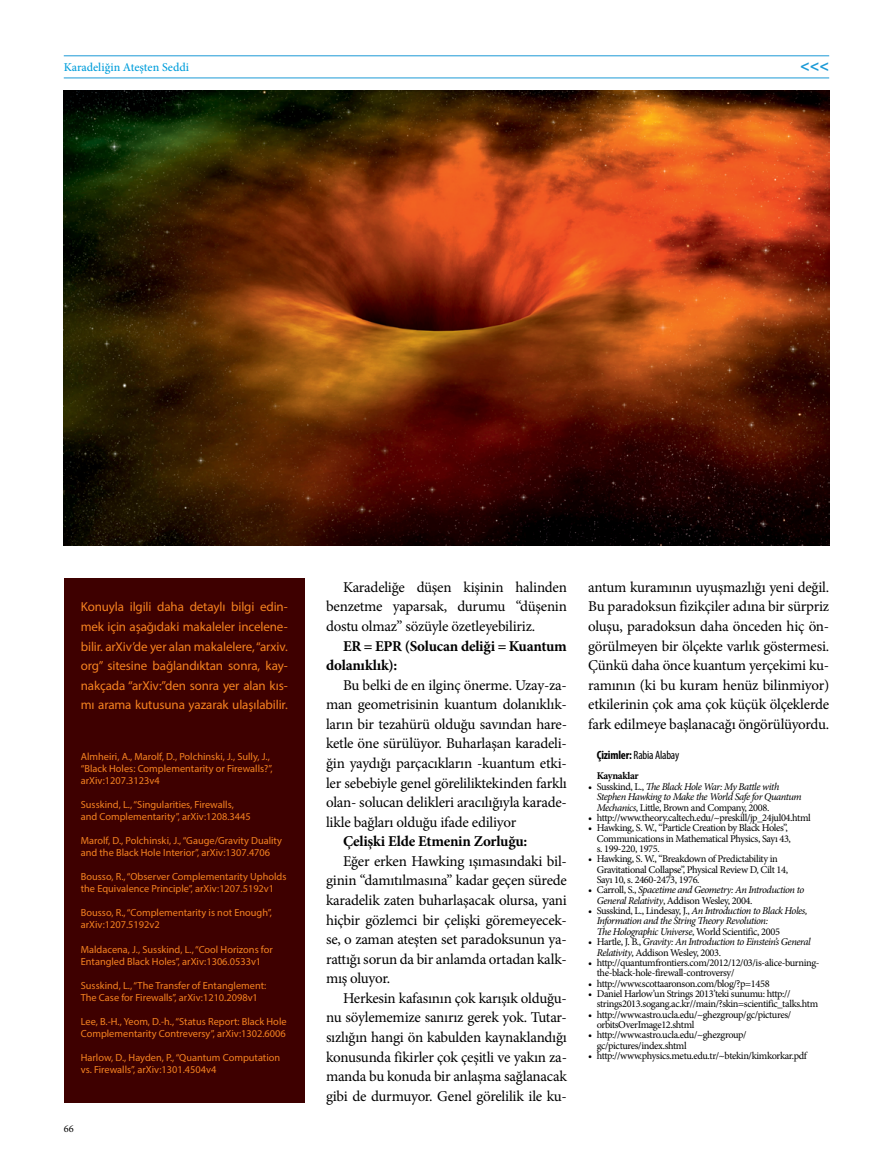
<style>
.page{position:relative;width:893px;height:1170px;background:#fff}
.page>*{position:absolute;margin:0;border:0;box-sizing:border-box;transform-origin:0 0}
.t1{font:700 16.2px "Myriad Pro";color:#1c9ad6}
.t2{font:15px/19.5px "Minion Pro";letter-spacing:-.015em;color:#000;text-align:justify}
.t3{font:700 15px/19.5px "Minion Pro";letter-spacing:-.015em;color:#000}
.t4{font:13.05px/19.5px "Myriad Pro";letter-spacing:-.01em;color:#f58220;text-align:justify}
.t5{font:500 12px "Minion Pro";color:#009edb}
.t6{font:condensed 12px "Myriad Pro";letter-spacing:-.015em;color:#000}
.t7{font:10.35px/12px "Myriad Pro";color:#f58220}
.t8{font:10.35px/10.4px "Minion Pro";letter-spacing:-.035em;color:#000}
.t9{font:italic 10.35px/10.4px "Minion Pro";letter-spacing:-.045em;color:#000}
.t10{font:700 10.35px "Minion Pro";letter-spacing:-.035em;color:#000}
.s1{font-weight:700}
.s2{font-style:normal}
</style>
<div class="page">
<hr style="left:64px;top:78px;width:765px;height:1px;background:#1c9ad6">
<hr style="left:64px;top:56px;width:765px;height:1px;background:#1c9ad6">
<div style="left:64px;top:578px;width:241px;height:525px;background:#3e0000"></div>
<img style="left:64px;top:91px;width:765px;height:455px">
<p class="t5" style="left:64px;top:59px;width:127px">Karadeliğin Ateşten Seddi</p>
<p class="t1" style="left:800px;top:55px;width:30px">&lt;&lt;&lt;</p>
<p class="t4" style="left:81px;top:597px;width:208px">Konuyla ilgili daha detaylı bilgi edin&shy;mek için aşağıdaki makaleler incelene&shy;bilir. arXiv’de yer alan makalelere, “arxiv. org” sitesine bağlandıktan sonra, kay&shy;nakçada “arXiv:”den sonra yer alan kıs&shy;mı arama kutusuna yazarak ulaşılabilir.</p>
<p class="t7" style="left:81px;top:750px;width:193px">Almheiri, A., Marolf, D., Polchinski, J., Sully, J., “Black Holes: Complementarity or Firewalls?”, arXiv:1207.3123v4</p>
<p class="t7" style="left:81px;top:798px;width:172px">Susskind, L., “Singularities, Firewalls, and Complementarity”, arXiv:1208.3445</p>
<p class="t7" style="left:81px;top:834px;width:203px">Marolf, D., Polchinski, J., “Gauge/Gravity Duality and the Black Hole Interior”, arXiv:1307.4706</p>
<p class="t7" style="left:81px;top:870px;width:207px">Bousso, R., “Observer Complementarity Upholds the Equivalence Principle”, arXiv:1207.5192v1</p>
<p class="t7" style="left:81px;top:906px;width:193px">Bousso, R., “Complementarity is not Enough”, arXiv:1207.5192v2</p>
<p class="t7" style="left:81px;top:942px;width:194px">Maldacena, J., Susskind, L., “Cool Horizons for<br>Entangled Black Holes”, arXiv:1306.0533v1</p>
<p class="t7" style="left:81px;top:978px;width:187px">Susskind, L., “The Transfer of Entanglement:<br>The Case for Firewalls”, arXiv:1210.2098v1</p>
<p class="t7" style="left:81px;top:1014px;width:207px">Lee, B.-H., Yeom, D.-h., “Status Report: Black Hole<br>Complementarity Contreversy”, arXiv:1302.6006</p>
<p class="t7" style="left:81px;top:1050px;width:201px">Harlow, D., Hayden, P., “Quantum Computation vs. Firewalls”, arXiv:1301.4504v4</p>
<p class="t8" style="left:64px;top:1123px;width:11px">66</p>
<p class="t2" style="left:326px;top:577px;width:242px;text-indent:17px">Karadeliğe düşen kişinin halinden benzetme yaparsak, durumu “düşenin dostu olmaz” sözüyle özetleyebiliriz.</p>
<p class="t3" style="left:326px;top:635px;width:242px;text-indent:17px">ER = EPR (Solucan deliği = Kuantum dolanıklık):</p>
<p class="t2" style="left:326px;top:675px;width:242px;text-indent:17px">Bu belki de en ilginç önerme. Uzay-za&shy;man geometrisinin kuantum dolanıklık&shy;ların bir tezahürü olduğu savından hare&shy;ketle öne sürülüyor. Buharlaşan karadeli&shy;ğin yaydığı parçacıkların -kuantum etki&shy;ler sebebiyle genel göreliliktekinden farklı olan- solucan delikleri aracılığıyla karade&shy;likle bağları olduğu ifade ediliyor</p>
<p class="t3" style="left:343px;top:831px;width:186px">Çelişki Elde Etmenin Zorluğu:</p>
<p class="t2" style="left:326px;top:851px;width:242px;text-indent:17px">Eğer erken Hawking ışımasındaki bil&shy;ginin “damıtılmasına” kadar geçen sürede karadelik zaten buharlaşacak olursa, yani hiçbir gözlemci bir çelişki göremeyecek&shy;se, o zaman ateşten set paradoksunun ya&shy;rattığı sorun da bir anlamda ortadan kalk&shy;mış oluyor.</p>
<p class="t2" style="left:326px;top:988px;width:242px;text-indent:17px">Herkesin kafasının çok karışık olduğu&shy;nu söylememize sanırız gerek yok. Tutar&shy;sızlığın hangi ön kabulden kaynaklandığı konusunda fikirler çok çeşitli ve yakın za&shy;manda bu konuda bir anlaşma sağlanacak gibi de durmuyor. Genel görelilik ile ku-</p>
<p class="t2" style="left:588px;top:577px;width:242px">antum kuramının uyuşmazlığı yeni değil.<br>Bu paradoksun fizikçiler adına bir sürpriz oluşu, paradoksun daha önceden hiç ön&shy;görülmeyen bir ölçekte varlık göstermesi.<br>Çünkü daha önce kuantum yerçekimi ku&shy;ramının (ki bu kuram henüz bilinmiyor) etkilerinin çok ama çok küçük ölçeklerde fark edilmeye başlanacağı öngörülüyordu.</p>
<p class="t6" style="left:597px;top:747px;width:84px"><span class="s1">Çizimler:</span> Rabia Alabay</p>
<p class="t10" style="left:597px;top:768px;width:44px">Kaynaklar</p>
<p class="t9" style="left:597px;top:781px;width:206px;text-indent:-9px"><span class="s2">• Susskind, L.,</span> The Black Hole War: My Battle with<br>Stephen Hawking to Make the World Safe for Quantum<br>Mechanics<span class="s2">, Little, Brown and Company, 2008.</span></p>
<p class="t8" style="left:588px;top:812px;width:224px">• http://www.theory.caltech.edu/~preskill/jp_24jul04.html</p>
<p class="t8" style="left:597px;top:822px;width:196px;text-indent:-9px">• Hawking, S. W., “Particle Creation by Black Holes”,<br>Communications in Mathematical Physics, Sayı 43, s. 199-220, 1975.</p>
<p class="t8" style="left:597px;top:853px;width:193px;text-indent:-9px">• Hawking, S. W., “Breakdown of Predictability in<br>Gravitational Collapse”, Physical Review D, Cilt 14,<br>Sayı 10, s. 2460-2473, 1976.</p>
<p class="t9" style="left:597px;top:884px;width:209px;text-indent:-9px"><span class="s2">• Carroll, S.,</span> Spacetime and Geometry: An Introduction to<br>General Relativity<span class="s2">, Addison Wesley, 2004.</span></p>
<p class="t9" style="left:597px;top:905px;width:212px;text-indent:-9px"><span class="s2">• Susskind, L., Lindesay, J.,</span> An Introduction to Black Holes,<br>Information and the String Theory Revolution:<br>The Holographic Universe<span class="s2">, World Scientific, 2005</span></p>
<p class="t9" style="left:597px;top:936px;width:215px;text-indent:-9px"><span class="s2">• Hartle, J. B.,</span> Gravity: An Introduction to Einstein’s General<br>Relativity<span class="s2">, Addison Wesley, 2003.</span></p>
<p class="t8" style="left:597px;top:957px;width:224px;text-indent:-9px">• http://quantumfrontiers.com/2012/12/03/is-alice-burning&shy;the-black-hole-firewall-controversy/</p>
<p class="t8" style="left:588px;top:978px;width:183px">• http://www.scottaaronson.com/blog/?p=1458</p>
<p class="t8" style="left:597px;top:988px;width:223px;text-indent:-9px">• Daniel Harlow’un Strings 2013’teki sunumu: http:// strings2013.sogang.ac.kr//main/?skin=scientific_talks.htm</p>
<p class="t8" style="left:597px;top:1009px;width:196px;text-indent:-9px">• http://www.astro.ucla.edu/~ghezgroup/gc/pictures/ orbitsOverImage12.shtml</p>
<p class="t8" style="left:597px;top:1029px;width:151px;text-indent:-9px">• http://www.astro.ucla.edu/~ghezgroup/ gc/pictures/index.shtml</p>
<p class="t8" style="left:588px;top:1050px;width:220px">• http://www.physics.metu.edu.tr/~btekin/kimkorkar.pdf</p>
</div>
